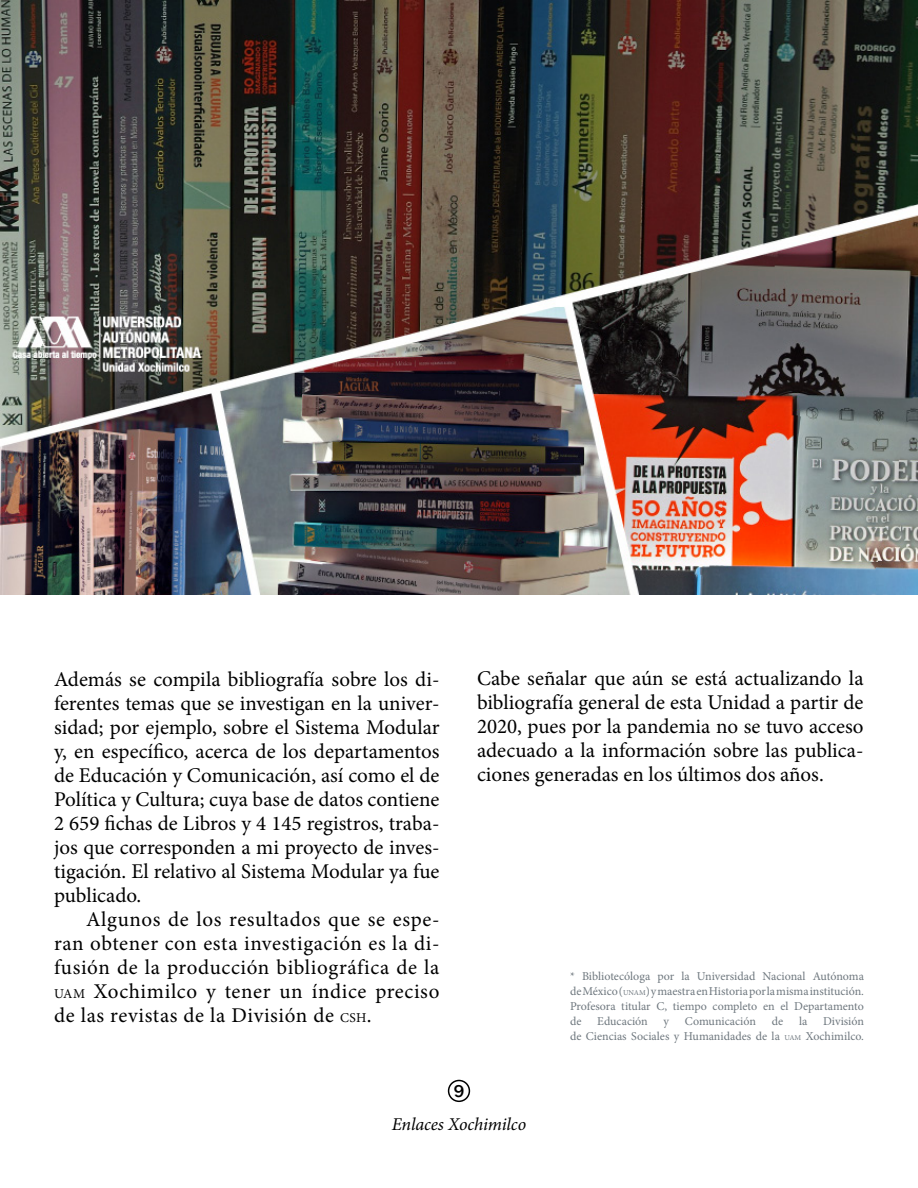
<style>
.page{position:relative;width:918px;height:1188px;background:#fff}
.page>*{position:absolute;margin:0;border:0;box-sizing:border-box;transform-origin:0 0}
.t1{font:21px/24px "Minion Pro";color:#000;text-align:justify}
.t2{font:italic 18px "Minion Pro";letter-spacing:-.01em;color:#000}
.t3{font:500 18px "Franklin Gothic";color:#000}
.t4{font:12px "Minion Pro";color:#6e777e}
.s1{font-size:13.5px}
.s2{font-size:7.5px}
</style>
<div class="page">
<div style="left:448px;top:1080px;width:22px;height:22px;border:2px solid #000;border-radius:50%"></div>
<img style="left:0;top:0;width:918px;height:594px">
<p class="t1" style="left:54px;top:667px;width:387px">Además se compila bibliografía sobre los di&shy;ferentes temas que se investigan en la univer&shy;sidad; por ejemplo, sobre el Sistema Modular y, en específico, acerca de los departamentos de Educación y Comunicación, así como el de Política y Cultura; cuya base de datos contiene 2 659 fichas de Libros y 4 145 registros, traba&shy;jos que corresponden a mi proyecto de inves&shy;tigación. El relativo al Sistema Modular ya fue publicado.</p>
<p class="t1" style="left:54px;top:907px;width:387px;text-indent:32px">Algunos de los resultados que se espe&shy;ran obtener con esta investigación es la di&shy;fusión de la producción bibliográfica de la <span class="s1">UAM</span> Xochimilco y tener un índice preciso de las revistas de la División de <span class="s1">CSH</span>.</p>
<p class="t1" style="left:477px;top:666px;width:388px">Cabe señalar que aún se está actualizando la bibliografía general de esta Unidad a partir de 2020, pues por la pandemia no se tuvo acceso adecuado a la información sobre las publica&shy;ciones generadas en los últimos dos años.</p>
<p class="t4" style="left:570px;top:968px;width:295px">* Bibliotecóloga por la Universidad Nacional Autónoma</p>
<p class="t4" style="left:570px;top:983px;width:295px">de México (<span class="s2">UNAM</span>) y maestra en Historia por la misma institución.</p>
<p class="t4" style="left:570px;top:998px;width:296px">Profesora titular C, tiempo completo en el Departamento</p>
<p class="t4" style="left:570px;top:1013px;width:13px">de</p>
<p class="t4" style="left:597px;top:1013px;width:52px">Educación</p>
<p class="t4" style="left:664px;top:1013px;width:7px">y</p>
<p class="t4" style="left:685px;top:1013px;width:73px">Comunicación</p>
<p class="t4" style="left:772px;top:1013px;width:13px">de</p>
<p class="t4" style="left:799px;top:1013px;width:10px">la</p>
<p class="t4" style="left:823px;top:1013px;width:42px">División</p>
<p class="t4" style="left:570px;top:1028px;width:296px">de Ciencias Sociales y Humanidades de la <span class="s2">UAM</span> Xochimilco.</p>
<p class="t3" style="left:454px;top:1080px;width:12px">9</p>
<p class="t2" style="left:392px;top:1112px;width:136px">Enlaces Xochimilco</p>
</div>
